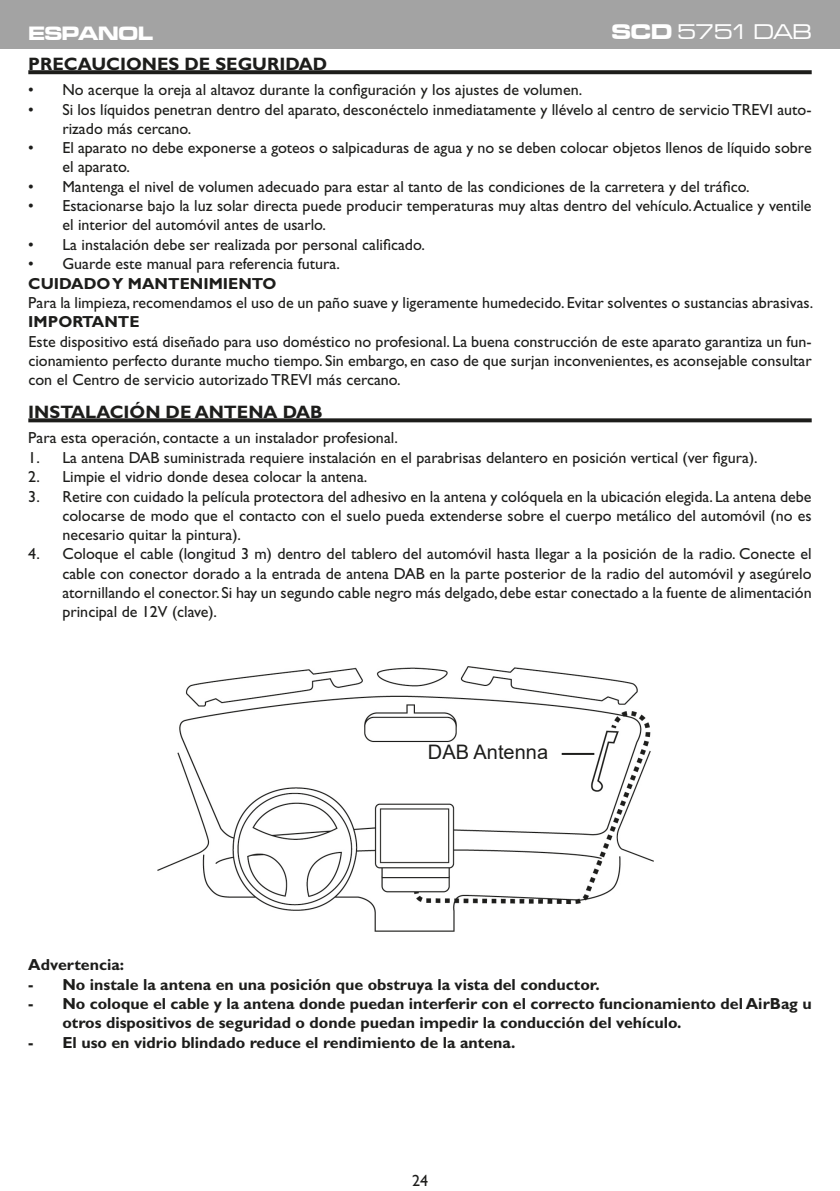
<style>
.page{position:relative;width:840px;height:1191px;background:#fff}
.page>*{position:absolute;margin:0;border:0;box-sizing:border-box;transform-origin:0 0}
.t1{font:22px "Microgramma D Medi Exte";letter-spacing:-.015em;color:#fff}
.t2{font:20px "Arial";color:#1d1d1b}
.t3{font:20px "Microgramma D Bold Exte";color:#fff}
.t4{font:700 18px "Gill Sans";color:#1d1d1b}
.t5{font:16px/19.2px "Gill Sans";color:#1d1d1b}
.t6{font:700 16px/19.2px "Gill Sans";color:#1d1d1b}
.t7{font:16px "Gill Sans";color:#1d1d1b}
.s1{font-family:"Microgramma D Bold Exte"}
</style>
<div class="page">
<div style="left:0;top:0;width:839px;height:48px;background:#a3a3a3"></div>
<svg style="left:28px;top:70px;width:783px;height:4px;background:#292927"></svg>
<svg style="left:28px;top:418px;width:783px;height:4px;background:#30302f"></svg>
<img style="left:158px;top:666px;width:495px;height:265px">
<div style="left:419px;top:744px;width:137px;height:19px;background:#fff"></div>
<hr style="left:561px;top:753px;width:33px;height:2px;background:#1d1d1b">
<p class="t3" style="left:29px;top:20px;width:126px">ESPANOL</p>
<h1 class="t1" style="left:611px;top:18px;width:201px"><span class="s1">SCD</span> 5751 DAB</h1>
<p class="t4" style="left:28px;top:53px;width:300px">PRECAUCIONES DE SEGURIDAD</p>
<p class="t5" style="left:28px;top:80px;width:555px">• No acerque la oreja al altavoz durante la configuración y los ajustes de volumen.</p>
<p class="t5" style="left:62px;top:100px;width:750px;text-indent:-34px">• Si los líquidos penetran dentro del aparato, desconéctelo inmediatamente y llévelo al centro de servicio TREVI auto&shy;rizado más cercano.</p>
<p class="t5" style="left:62px;top:138px;width:750px;text-indent:-34px">• El aparato no debe exponerse a goteos o salpicaduras de agua y no se deben colocar objetos llenos de líquido sobre el aparato.</p>
<p class="t5" style="left:28px;top:177px;width:722px">• Mantenga el nivel de volumen adecuado para estar al tanto de las condiciones de la carretera y del tráfico.</p>
<p class="t5" style="left:62px;top:196px;width:750px;text-indent:-34px">• Estacionarse bajo la luz solar directa puede producir temperaturas muy altas dentro del vehículo. Actualice y ventile el interior del automóvil antes de usarlo.</p>
<p class="t5" style="left:28px;top:235px;width:398px">• La instalación debe ser realizada por personal calificado.</p>
<p class="t5" style="left:28px;top:254px;width:313px">• Guarde este manual para referencia futura.</p>
<p class="t6" style="left:28px;top:274px;width:249px">CUIDADO Y MANTENIMIENTO</p>
<p class="t5" style="left:28px;top:293px;width:786px">Para la limpieza, recomendamos el uso de un paño suave y ligeramente humedecido. Evitar solventes o sustancias abrasivas.</p>
<p class="t6" style="left:28px;top:312px;width:113px">IMPORTANTE</p>
<p class="t5" style="left:28px;top:332px;width:784px;text-align:justify">Este dispositivo está diseñado para uso doméstico no profesional. La buena construcción de este aparato garantiza un fun&shy;cionamiento perfecto durante mucho tiempo. Sin embargo, en caso de que surjan inconvenientes, es aconsejable consultar con el Centro de servicio autorizado TREVI más cercano.</p>
<p class="t4" style="left:28px;top:401px;width:296px">INSTALACIÓN DE ANTENA DAB</p>
<p class="t5" style="left:28px;top:428px;width:371px">Para esta operación, contacte a un instalador profesional.</p>
<p class="t5" style="left:28px;top:448px;width:730px">1. La antena DAB suministrada requiere instalación en el parabrisas delantero en posición vertical (ver figura).</p>
<p class="t5" style="left:28px;top:467px;width:340px">2. Limpie el vidrio donde desea colocar la antena.</p>
<p class="t5" style="left:62px;top:486px;width:750px;text-align:justify;text-indent:-34px">3. Retire con cuidado la película protectora del adhesivo en la antena y colóquela en la ubicación elegida. La antena debe colocarse de modo que el contacto con el suelo pueda extenderse sobre el cuerpo metálico del automóvil (no es necesario quitar la pintura).</p>
<p class="t5" style="left:62px;top:544px;width:750px;text-align:justify;text-indent:-34px">4. Coloque el cable (longitud 3 m) dentro del tablero del automóvil hasta llegar a la posición de la radio. Conecte el cable con conector dorado a la entrada de antena DAB en la parte posterior de la radio del automóvil y asegúrelo atornillando el conector. Si hay un segundo cable negro más delgado, debe estar conectado a la fuente de alimentación principal de 12V (clave).</p>
<p class="t2" style="left:427px;top:738px;width:122px">DAB Antenna</p>
<p class="t6" style="left:28px;top:955px;width:97px">Advertencia:</p>
<p class="t6" style="left:28px;top:974px;width:572px">- No instale la antena en una posición que obstruya la vista del conductor.</p>
<p class="t6" style="left:62px;top:994px;width:750px;text-indent:-34px">- No coloque el cable y la antena donde puedan interferir con el correcto funcionamiento del AirBag u otros dispositivos de seguridad o donde puedan impedir la conducción del vehículo.</p>
<p class="t6" style="left:28px;top:1032px;width:488px">- El uso en vidrio blindado reduce el rendimiento de la antena.</p>
<p class="t7" style="left:412px;top:1171px;width:17px">24</p>
</div>
